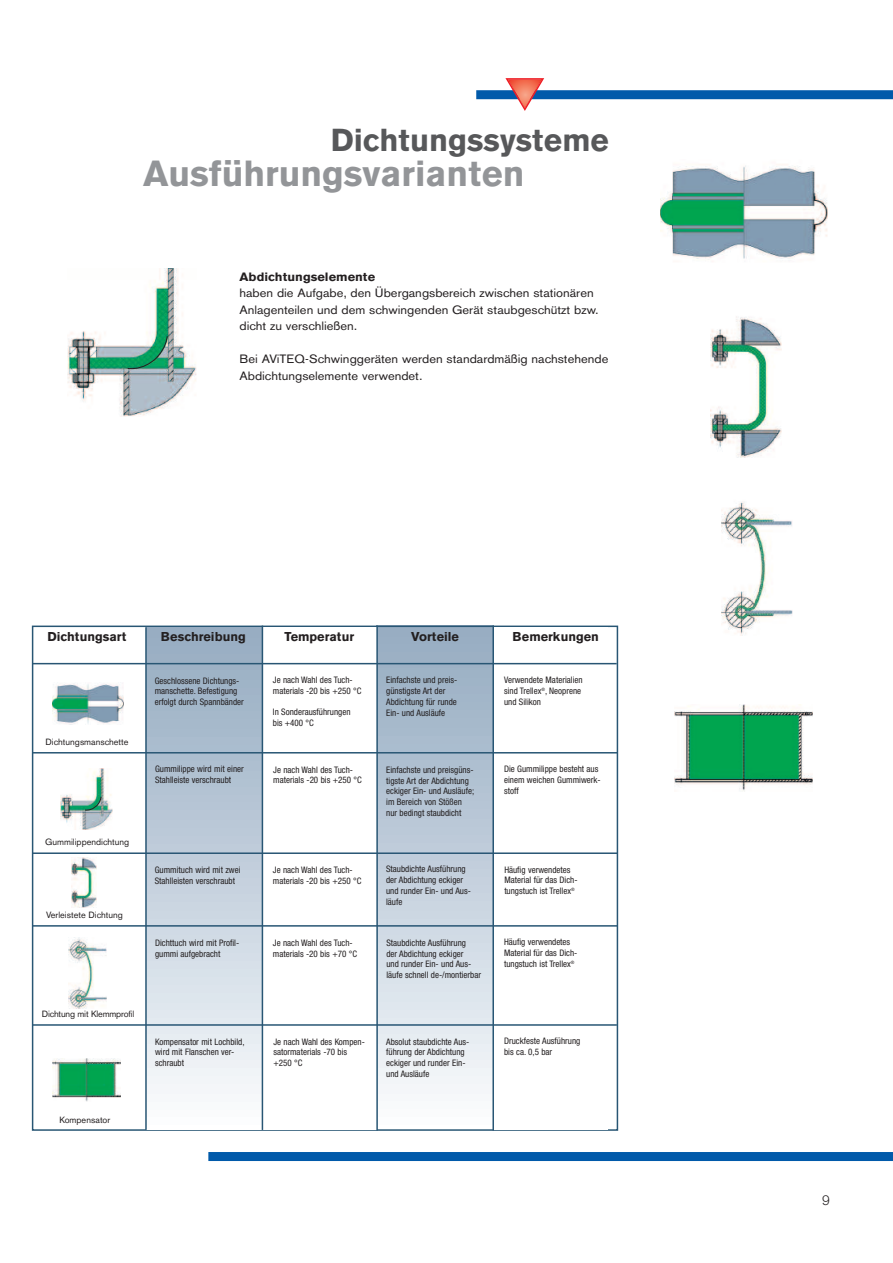
<style>
.page{position:relative;width:893px;height:1263px;background:#fff}
.page>*{position:absolute;margin:0;border:0;box-sizing:border-box;transform-origin:0 0}
.t1{font:700 36px "Standard Grotesk BSK";color:#939598}
.t2{font:700 31.5px "Standard Grotesk BSK";color:#57585a}
.t3{font:300 13.5px "Standard Grotesk BSK";color:#231f20}
.t4{font:700 12.75px "Standard Grotesk BSK";color:#231f20}
.t5{font:12px/16.5px "Standard Grotesk BSK";color:#231f20;scale:1.07 1}
.t6{font:700 12px "Standard Grotesk BSK";color:#231f20;scale:1.07 1}
.t7{font:condensed 9px/10.8px "Helvetica Neue LT Std";color:#231f20}
.t8{font:9px "Standard Grotesk BSK";color:#231f20}
.t9{font:9px "Standard Grotesk BSK";letter-spacing:-.02em;color:#231f20}
</style>
<div class="page">
<div style="left:376px;top:625px;width:117px;height:504px;background:linear-gradient(to bottom,#92a8bf,#fafbfd)"></div>
<div style="left:147px;top:627px;width:116px;height:502px;background:linear-gradient(to bottom,#91a8bf,#f8fafc)"></div>
<div style="left:208px;top:1152px;width:685px;height:9px;background:#015aaa"></div>
<img style="left:67px;top:268px;width:129px;height:149px">
<svg style="left:126px;top:335px;width:42px;height:37px"></svg>
<div style="left:476px;top:90px;width:417px;height:9px;background:#015aaa"></div>
<img style="left:710px;top:316px;width:72px;height:141px">
<img style="left:721px;top:502px;width:72px;height:134px">
<img style="left:660px;top:164px;width:168px;height:95px">
<svg style="left:505px;top:78px;width:39px;height:33px"></svg>
<hr style="left:145px;top:627px;width:2px;height:503px;background:#285674">
<hr style="left:262px;top:625px;width:1px;height:505px;background:#285674">
<hr style="left:376px;top:625px;width:2px;height:505px;background:#285674">
<hr style="left:492px;top:625px;width:2px;height:505px;background:#285674">
<hr style="left:32px;top:663px;width:585px;height:1px;background:#285674">
<hr style="left:32px;top:752px;width:585px;height:1px;background:#285674">
<hr style="left:32px;top:1024px;width:585px;height:2px;background:#285674">
<hr style="left:32px;top:925px;width:585px;height:2px;background:#285674">
<hr style="left:32px;top:852px;width:585px;height:2px;background:#285674">
<img style="left:61px;top:769px;width:52px;height:60px">
<svg style="left:85px;top:796px;width:17px;height:15px"></svg>
<img style="left:71px;top:857px;width:26px;height:51px">
<img style="left:69px;top:938px;width:38px;height:70px">
<img style="left:52px;top:1058px;width:69px;height:43px">
<img style="left:53px;top:683px;width:71px;height:42px">
<img style="left:675px;top:705px;width:138px;height:86px">
<h2 class="t2" style="left:331px;top:123px;width:280px">Dichtungssysteme</h2>
<h1 class="t1" style="left:143px;top:153px;width:383px">Ausführungsvarianten</h1>
<h3 class="t6" style="left:240px;top:270px;width:128px">Abdichtungselemente</h3>
<h3 class="t5" style="left:240px;top:285px;width:337px">haben die Aufgabe, den Übergangsbereich zwischen stationären<br>Anlagenteilen und dem schwingenden Gerät staubgeschützt bzw. dicht zu verschließen.</h3>
<h3 class="t5" style="left:240px;top:351px;width:346px">Bei AViTEQ-Schwinggeräten werden standardmäßig nachstehende<br>Abdichtungselemente verwendet.</h3>
<h3 class="t4" style="left:48px;top:629px;width:80px">Dichtungsart</h3>
<h3 class="t4" style="left:161px;top:629px;width:86px">Beschreibung</h3>
<h3 class="t4" style="left:285px;top:629px;width:71px">Temperatur</h3>
<h3 class="t4" style="left:411px;top:629px;width:49px">Vorteile</h3>
<h3 class="t4" style="left:513px;top:629px;width:88px">Bemerkungen</h3>
<p class="t8" style="left:46px;top:737px;width:85px">Dichtungsmanschette</p>
<p class="t7" style="left:155px;top:676px;width:91px">Geschlossene Dichtungs&shy;manschette. Befestigung erfolgt durch Spannbänder</p>
<p class="t7" style="left:155px;top:764px;width:90px">Gummilippe wird mit einer<br>Stahlleiste verschraubt</p>
<p class="t8" style="left:45px;top:836px;width:86px">Gummilippendichtung</p>
<p class="t8" style="left:46px;top:910px;width:78px">Verleistete Dichtung</p>
<p class="t9" style="left:42px;top:1008px;width:94px">Dichtung mit Klemmprofil</p>
<p class="t8" style="left:59px;top:1114px;width:52px">Kompensator</p>
<p class="t7" style="left:155px;top:865px;width:87px">Gummituch wird mit zwei<br>Stahlleisten verschraubt</p>
<p class="t7" style="left:155px;top:938px;width:86px">Dichttuch wird mit Profil&shy;gummi aufgebracht</p>
<p class="t7" style="left:155px;top:1037px;width:91px">Kompensator mit Lochbild, wird mit Flanschen ver&shy;schraubt</p>
<p class="t7" style="left:273px;top:675px;width:90px">Je nach Wahl des Tuch&shy;materials -20 bis +250 °C</p>
<p class="t7" style="left:273px;top:707px;width:79px">In Sonderausführungen bis +400 °C</p>
<p class="t7" style="left:386px;top:675px;width:73px">Einfachste und preis&shy;günstigste Art der<br>Abdichtung für runde<br>Ein- und Ausläufe</p>
<p class="t7" style="left:504px;top:675px;width:80px">Verwendete Materialien sind Trellex<sup>®</sup>, Neoprene und Silikon</p>
<p class="t7" style="left:273px;top:765px;width:90px">Je nach Wahl des Tuch&shy;materials -20 bis +250 °C</p>
<p class="t7" style="left:386px;top:765px;width:89px">Einfachste und preisgüns&shy;tigste Art der Abdichtung eckiger Ein- und Ausläufe; im Bereich von Stößen nur bedingt staubdicht</p>
<p class="t7" style="left:504px;top:764px;width:98px">Die Gummilippe besteht aus einem weichen Gummiwerk&shy;stoff</p>
<p class="t7" style="left:273px;top:865px;width:90px">Je nach Wahl des Tuch&shy;materials -20 bis +250 °C</p>
<p class="t7" style="left:386px;top:864px;width:86px">Staubdichte Ausführung der Abdichtung eckiger und runder Ein- und Aus&shy;läufe</p>
<p class="t7" style="left:504px;top:865px;width:75px">Häufig verwendetes<br>Material für das Dich&shy;tungstuch ist Trellex<sup>®</sup></p>
<p class="t7" style="left:273px;top:938px;width:86px">Je nach Wahl des Tuch&shy;materials -20 bis +70 °C</p>
<p class="t7" style="left:386px;top:938px;width:96px">Staubdichte Ausführung<br>der Abdichtung eckiger<br>und runder Ein- und Aus&shy;läufe schnell de-/montierbar</p>
<p class="t7" style="left:504px;top:937px;width:75px">Häufig verwendetes<br>Material für das Dich&shy;tungstuch ist Trellex<sup>®</sup></p>
<p class="t7" style="left:273px;top:1037px;width:93px">Je nach Wahl des Kompen&shy;satormaterials -70 bis +250 °C</p>
<p class="t7" style="left:386px;top:1037px;width:85px">Absolut staubdichte Aus&shy;führung der Abdichtung eckiger und runder Ein&shy;und Ausläufe</p>
<p class="t7" style="left:504px;top:1036px;width:78px">Druckfeste Ausführung bis ca. 0,5 bar</p>
<h3 class="t3" style="left:822px;top:1193px;width:9px">9</h3>
</div>
